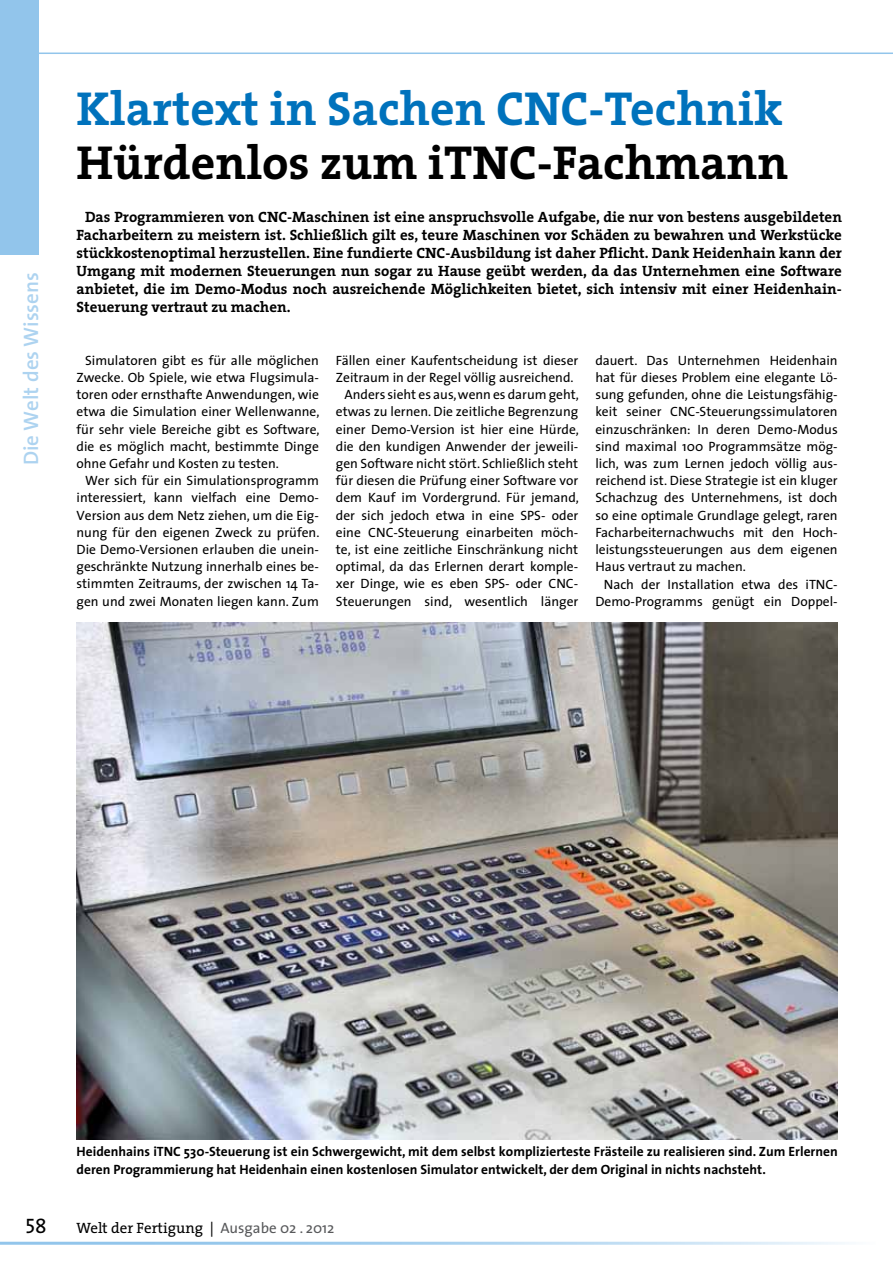
<style>
.page{position:relative;width:893px;height:1263px;background:#fff}
.page>*{position:absolute;margin:0;border:0;box-sizing:border-box;transform-origin:0 0}
.t1{font:700 48px "The Serif";color:#0072bc}
.t2{font:700 48px "The Serif";color:#000}
.t3{font:600 21px "The Sans";color:#add3f0}
.t4{font:21px "The Sans Regular Caps";color:#000}
.t5{font:700 15px/18px "The Serif";color:#000;text-align:justify}
.t6{font:15px "The Serif";color:#000}
.t7{font:13.5px/17.2px "The Sans";color:#000;text-align:justify}
.t8{font:700 13.5px/17.2px "The Sans";color:#000}
.s1{font-family:"The Sans"}
.s2{font-family:"The Sans";color:#58595b}
</style>
<div class="page">
<div style="left:0;top:0;width:38px;height:255px;background:#92c5eb"></div>
<hr style="left:38px;top:53px;width:855px;height:1px;background:#92c5eb">
<hr style="left:0;top:1242px;width:876px;height:3px;background:#92c5eb">
<img style="left:77px;top:623px;width:761px;height:516px">
<h2 class="t3" style="left:14px;top:465px;width:194px;rotate:-90deg">Die Welt des Wissens</h2>
<h1 class="t1" style="left:77px;top:69px;width:708px">Klartext in Sachen CNC-Technik</h1>
<h1 class="t2" style="left:77px;top:123px;width:713px">Hürdenlos zum iTNC-Fachmann</h1>
<p class="t5" style="left:77px;top:207px;width:767px;text-indent:9px">Das Programmieren von CNC-Maschinen ist eine anspruchsvolle Aufgabe, die nur von bestens ausgebildeten Facharbeitern zu meistern ist. Schließlich gilt es, teure Maschinen vor Schäden zu bewahren und Werkstücke stückkostenoptimal herzustellen. Eine fundierte CNC-Ausbildung ist daher Pflicht. Dank Heidenhain kann der Umgang mit modernen Steuerungen nun sogar zu Hause geübt werden, da das Unternehmen eine Software anbietet, die im Demo-Modus noch ausreichende Möglichkeiten bietet, sich intensiv mit einer Heidenhain-Steuerung vertraut zu machen.</p>
<p class="t7" style="left:77px;top:351px;width:245px;text-indent:9px">Simulatoren gibt es für alle möglichen Zwecke. Ob Spiele, wie etwa Flugsimula&shy;toren oder ernsthafte Anwendungen, wie etwa die Simulation einer Wellenwanne, für sehr viele Bereiche gibt es Software, die es möglich macht, bestimmte Dinge ohne Gefahr und Kosten zu testen.</p>
<p class="t7" style="left:77px;top:472px;width:244px;text-align:center">Wer sich für ein Simulationsprogramm interessiert, kann vielfach eine Demo-Version aus dem Netz ziehen, um die Eig&shy;nung für den eigenen Zweck zu prüfen.<br>Die Demo-Versionen erlauben die unein&shy;geschränkte Nutzung innerhalb eines be&shy;stimmten Zeitraums, der zwischen 14 Ta&shy;gen und zwei Monaten liegen kann. Zum</p>
<p class="t7" style="left:336px;top:351px;width:244px">Fällen einer Kaufentscheidung ist dieser</p>
<p class="t7" style="left:336px;top:368px;width:239px">Zeitraum in der Regel völlig ausreichend.</p>
<p class="t7" style="left:344px;top:385px;width:236px">Anders sieht es aus, wenn es darum geht,</p>
<p class="t7" style="left:336px;top:403px;width:244px">etwas zu lernen. Die zeitliche Begrenzung</p>
<p class="t7" style="left:336px;top:420px;width:245px">einer Demo-Version ist hier eine Hürde,</p>
<p class="t7" style="left:336px;top:437px;width:244px">die den kundigen Anwender der jeweili-</p>
<p class="t7" style="left:336px;top:454px;width:244px">gen Software nicht stört. Schließlich steht</p>
<p class="t7" style="left:336px;top:472px;width:244px">für diesen die Prüfung einer Software vor</p>
<p class="t7" style="left:336px;top:489px;width:245px">dem Kauf im Vordergrund. Für jemand,</p>
<p class="t7" style="left:336px;top:506px;width:244px">der sich jedoch etwa in eine SPS- oder</p>
<p class="t7" style="left:336px;top:523px;width:244px">eine CNC-Steuerung einarbeiten möch-</p>
<p class="t7" style="left:336px;top:540px;width:244px">te, ist eine zeitliche Einschränkung nicht</p>
<p class="t7" style="left:336px;top:558px;width:244px">optimal, da das Erlernen derart komple-</p>
<p class="t7" style="left:336px;top:575px;width:244px">xer Dinge, wie es eben SPS- oder CNC-</p>
<p class="t7" style="left:336px;top:592px;width:244px">Steuerungen sind, wesentlich länger</p>
<p class="t7" style="left:595px;top:351px;width:244px">dauert. Das Unternehmen Heidenhain hat für dieses Problem eine elegante Lö&shy;sung gefunden, ohne die Leistungsfähig&shy;keit seiner CNC-Steuerungssimulatoren einzuschränken: In deren Demo-Modus sind maximal 100 Programmsätze mög&shy;lich, was zum Lernen jedoch völlig aus&shy;reichend ist. Diese Strategie ist ein kluger Schachzug des Unternehmens, ist doch so eine optimale Grundlage gelegt, raren Facharbeiternachwuchs mit den Hoch&shy;leistungssteuerungen aus dem eigenen Haus vertraut zu machen.</p>
<p class="t7" style="left:595px;top:575px;width:244px;text-align:right">Nach der Installation etwa des iTNC-<br>Demo-Programms genügt ein Doppel-</p>
<p class="t8" style="left:77px;top:1143px;width:763px">Heidenhains iTNC 530-Steuerung ist ein Schwergewicht, mit dem selbst komplizierteste Frästeile zu realisieren sind. Zum Erlernen deren Programmierung hat Heidenhain einen kostenlosen Simulator entwickelt, der dem Original in nichts nachsteht.</p>
<h2 class="t4" style="left:26px;top:1214px;width:23px">58</h2>
<p class="t6" style="left:77px;top:1216px;width:259px">Welt der Fertigung <span class="s1">|</span> <span class="s2">Ausgabe 02 . 2012</span></p>
</div>
